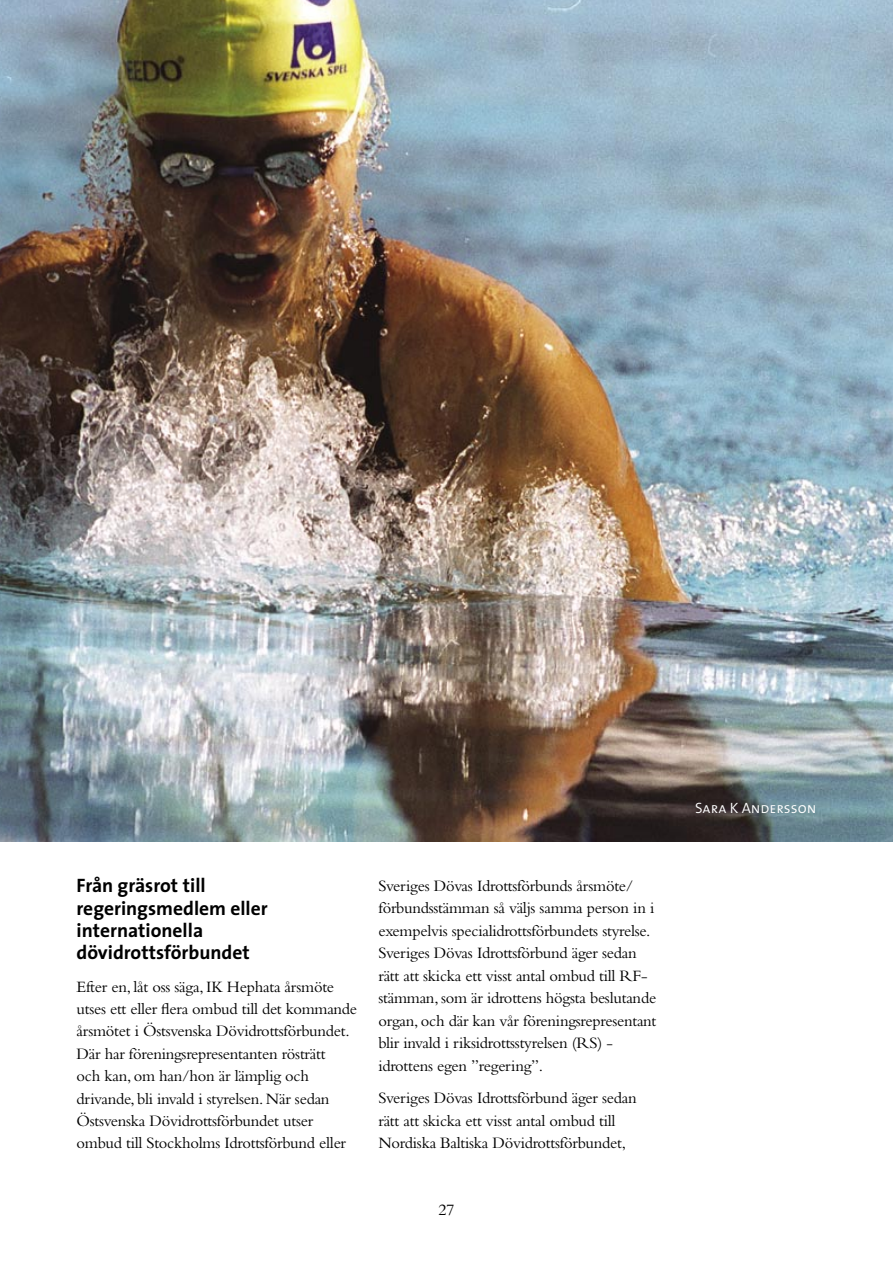
<style>
.page{position:relative;width:893px;height:1263px;background:#fff}
.page>*{position:absolute;margin:0;border:0;box-sizing:border-box;transform-origin:0 0}
.t1{font:700 19.5px/22.4px "The Sans";color:#000}
.t2{font:16.5px/22.5px "Bembo";letter-spacing:-.015em;color:#000}
.t3{font:15px "The Sans Semi Light Caps";color:#fff}
</style>
<div class="page">
<img style="left:0;top:0;width:893px;height:842px">
<p class="t1" style="left:77px;top:874px;width:193px">Från gräsrot till regeringsmedlem eller internationella dövidrottsförbundet</p>
<p class="t2" style="left:77px;top:975px;width:282px">Efter en, låt oss säga, IK Hephata årsmöte utses ett eller flera ombud till det kommande årsmötet i Östsvenska Dövidrottsförbundet.<br>Där har föreningsrepresentanten rösträtt<br>och kan, om han/hon är lämplig och drivande, bli invald i styrelsen. När sedan Östsvenska Dövidrottsförbundet utser ombud till Stockholms Idrottsförbund eller</p>
<p class="t2" style="left:378px;top:874px;width:279px">Sveriges Dövas Idrottsförbunds årsmöte/ förbundsstämman så väljs samma person in i exempelvis specialidrottsförbundets styrelse.<br>Sveriges Dövas Idrottsförbund äger sedan rätt att skicka ett visst antal ombud till RF&shy;stämman, som är idrottens högsta beslutande organ, och där kan vår föreningsrepresentant blir invald i riksidrottsstyrelsen (RS) - idrottens egen ”regering”.</p>
<p class="t2" style="left:378px;top:1086px;width:260px">Sveriges Dövas Idrottsförbund äger sedan rätt att skicka ett visst antal ombud till<br>Nordiska Baltiska Dövidrottsförbundet,</p>
<p class="t2" style="left:438px;top:1198px;width:18px">27</p>
<p class="t3" style="left:695px;top:795px;width:123px">Sara K Andersson</p>
</div>
